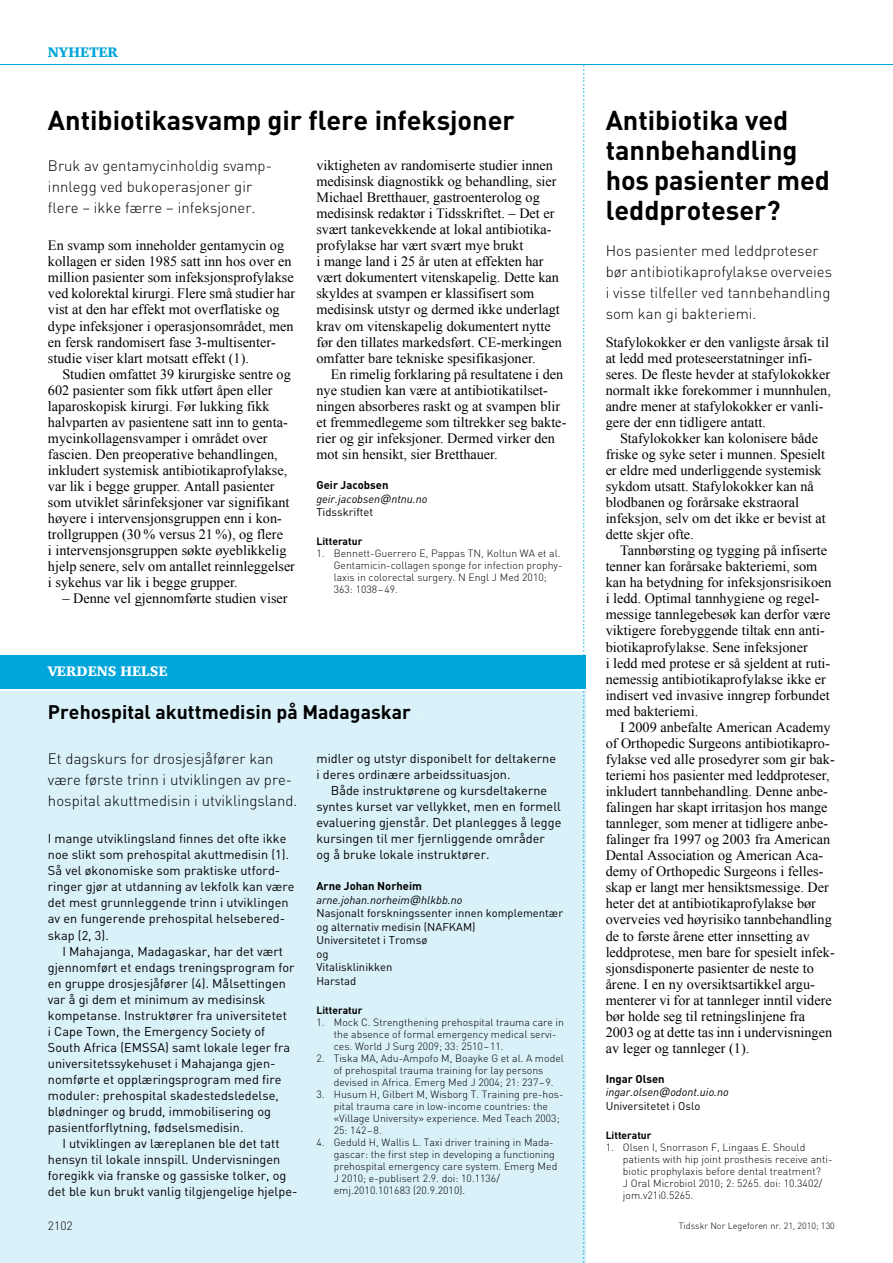
<style>
.page{position:relative;width:893px;height:1263px;background:#fff}
.page>*{position:absolute;margin:0;border:0;box-sizing:border-box;transform-origin:0 0}
.t1{font:700 27px/30px "DIN";color:#000}
.t2{font:700 19.5px "DIN";color:#000}
.t3{font:15px "Times New Roman";color:#00a6d9}
.t4{font:300 15px/21px "DIN";color:#000}
.t5{font:14.25px/16px "Times New Roman";color:#000}
.t6{font:700 14.25px "Charter ITC Reg";color:#fff}
.t7{font:700 14.25px "Charter ITC Reg";color:#00a6d9}
.t8{font:12.75px/16px "DIN";color:#000}
.t9{font:300 12px "DIN";color:#000}
.t10{font:11.25px/13.5px "DIN";color:#000}
.t11{font:italic 11.25px/13.5px "DIN";color:#000}
.t12{font:300 10.5px/12px "DIN";letter-spacing:.005em;color:#000}
.t13{font:700 10.5px "DIN";color:#000}
.t14{font:300 9px "DIN";color:#000}
.s1{font-weight:700;font-style:normal}
.s2{font-family:"Verdana"}
.s3{font-style:normal}
.s4{font-weight:700}
.s5{font-style:italic}
.s6{font-family:"Verdana";font-style:italic}
</style>
<div class="page">
<div style="left:0;top:692px;width:585px;height:571px;background:#d9f1f9"></div>
<div style="left:0;top:656px;width:585px;height:32px;background:#00a6d9"></div>
<hr style="left:0;top:655px;width:585px;height:2px;background:#00a6d9">
<hr style="left:0;top:687px;width:585px;height:2px;background:#00a6d9">
<hr style="left:0;top:64px;width:892px;height:1px;background:#00a6d9">
<p class="t7" style="left:48px;top:43px;width:72px">NYHETER</p>
<p class="t3" style="left:597px;top:64px;width:1201px;rotate:90deg">................................................................................................................................................................................................................................................................................................................................</p>
<h1 class="t1" style="left:48px;top:108px;width:468px">Antibiotikasvamp gir flere infeksjoner</h1>
<p class="t4" style="left:48px;top:156px;width:225px">Bruk av gentamycinholdig svamp&shy;innlegg ved bukoperasjoner gir flere – ikke færre – infeksjoner.</p>
<p class="t5" style="left:48px;top:237px;width:249px">En svamp som inneholder gentamycin og kollagen er siden 1985 satt inn hos over en million pasienter som infeksjonsprofylakse ved kolorektal kirurgi. Flere små studier har vist at den har effekt mot overflatiske og dype infeksjoner i operasjonsområdet, men en fersk randomisert fase 3-multisenter&shy;studie viser klart motsatt effekt (1).</p>
<p class="t5" style="left:48px;top:366px;width:248px;text-indent:14px">Studien omfattet 39 kirurgiske sentre og 602 pasienter som fikk utført åpen eller laparoskopisk kirurgi. Før lukking fikk halvparten av pasientene satt inn to genta&shy;mycinkollagensvamper i området over fascien. Den preoperative behandlingen, inkludert systemisk antibiotikaprofylakse, var lik i begge grupper. Antall pasienter som utviklet sårinfeksjoner var signifikant høyere i intervensjonsgruppen enn i kon&shy;trollgruppen (30 % versus 21 %), og flere<br>i intervensjonsgruppen søkte øyeblikkelig hjelp senere, selv om antallet reinnleggelser i sykehus var lik i begge grupper.</p>
<p class="t5" style="left:62px;top:591px;width:227px">– Denne vel gjennomførte studien viser</p>
<h1 class="t1" style="left:605px;top:108px;width:226px">Antibiotika ved tannbehandling hos pasienter med leddproteser?</h1>
<p class="t4" style="left:605px;top:242px;width:228px">Hos pasienter med leddproteser bør antibiotikaprofylakse overveies i visse tilfeller ved tannbehandling som kan gi bakteriemi.</p>
<p class="t5" style="left:605px;top:334px;width:227px">Stafylokokker er den vanligste årsak til at ledd med proteseerstatninger infi&shy;seres. De fleste hevder at stafylokokker normalt ikke forekommer i munnhulen, andre mener at stafylokokker er vanli&shy;gere der enn tidligere antatt.</p>
<p class="t5" style="left:605px;top:430px;width:221px;text-indent:14px">Stafylokokker kan kolonisere både friske og syke seter i munnen. Spesielt er eldre med underliggende systemisk sykdom utsatt. Stafylokokker kan nå blodbanen og forårsake ekstraoral infeksjon, selv om det ikke er bevist at dette skjer ofte.</p>
<p class="t5" style="left:605px;top:542px;width:227px;text-indent:14px">Tannbørsting og tygging på infiserte tenner kan forårsake bakteriemi, som kan ha betydning for infeksjonsrisikoen i ledd. Optimal tannhygiene og regel&shy;messige tannlegebesøk kan derfor være viktigere forebyggende tiltak enn anti&shy;biotikaprofylakse. Sene infeksjoner<br>i ledd med protese er så sjeldent at ruti&shy;nemessig antibiotikaprofylakse ikke er indisert ved invasive inngrep forbundet med bakteriemi.</p>
<p class="t5" style="left:605px;top:719px;width:231px;text-indent:14px">I 2009 anbefalte American Academy of Orthopedic Surgeons antibiotikapro&shy;fylakse ved alle prosedyrer som gir bak&shy;teriemi hos pasienter med leddproteser, inkludert tannbehandling. Denne anbe&shy;falingen har skapt irritasjon hos mange tannleger, som mener at tidligere anbe&shy;falinger fra 1997 og 2003 fra American Dental Association og American Aca&shy;demy of Orthopedic Surgeons i felles&shy;skap er langt mer hensiktsmessige. Der heter det at antibiotikaprofylakse bør overveies ved høyrisiko tannbehandling de to første årene etter innsetting av leddprotese, men bare for spesielt infek&shy;sjonsdisponerte pasienter de neste to årene. I en ny oversiktsartikkel argu&shy;menterer vi for at tannleger inntil videre bør holde seg til retningslinjene fra 2003 og at dette tas inn i undervisningen av leger og tannleger (1).</p>
<p class="t11" style="left:605px;top:1073px;width:125px"><span class="s1">Ingar Olsen </span>ingar.olsen<span class="s2">@</span>odont.uio.no<br><span class="s3">Universitetet i Oslo</span></p>
<p class="t13" style="left:605px;top:1131px;width:47px">Litteratur</p>
<p class="t12" style="left:623px;top:1142px;width:211px;text-indent:-17px">1. Olsen I, Snorrason F, Lingaas E. Should patients with hip joint prosthesis receive anti&shy;biotic prophylaxis before dental treatment?<br>J Oral Microbiol 2010; 2: 5265. doi: 10.3402/ jom.v21i0.5265.</p>
<p class="t5" style="left:316px;top:157px;width:247px">viktigheten av randomiserte studier innen medisinsk diagnostikk og behandling, sier Michael Bretthauer, gastroenterolog og medisinsk redaktør i Tidsskriftet. – Det er svært tankevekkende at lokal antibiotika&shy;profylakse har vært svært mye brukt<br>i mange land i 25 år uten at effekten har vært dokumentert vitenskapelig. Dette kan skyldes at svampen er klassifisert som medisinsk utstyr og dermed ikke underlagt krav om vitenskapelig dokumentert nytte før den tillates markedsført. CE-merkingen omfatter bare tekniske spesifikasjoner.</p>
<p class="t5" style="left:316px;top:366px;width:251px;text-indent:14px">En rimelig forklaring på resultatene i den nye studien kan være at antibiotikatilset&shy;ningen absorberes raskt og at svampen blir et fremmedlegeme som tiltrekker seg bakte&shy;rier og gir infeksjoner. Dermed virker den mot sin hensikt, sier Bretthauer.</p>
<p class="t11" style="left:316px;top:480px;width:113px"><span class="s1">Geir Jacobsen </span>geir.jacobsen<span class="s2">@</span>ntnu.no<br><span class="s3">Tidsskriftet</span></p>
<p class="t13" style="left:316px;top:538px;width:47px">Litteratur</p>
<p class="t12" style="left:334px;top:549px;width:230px;text-indent:-17px">1. Bennett-Guerrero E, Pappas TN, Koltun WA et al.<br>Gentamicin-collagen sponge for infection prophy&shy;laxis in colorectal surgery. N Engl J Med 2010; 363: 1038–49.</p>
<p class="t6" style="left:48px;top:662px;width:121px">VERDENS HELSE</p>
<h2 class="t2" style="left:48px;top:705px;width:365px">Prehospital akuttmedisin på Madagaskar</h2>
<p class="t4" style="left:48px;top:750px;width:251px">Et dagskurs for drosjesjåfører kan være første trinn i utviklingen av pre&shy;hospital akuttmedisin i utviklingsland.</p>
<p class="t8" style="left:48px;top:832px;width:248px">I mange utviklingsland finnes det ofte ikke noe slikt som prehospital akuttmedisin (1).<br>Så vel økonomiske som praktiske utford&shy;ringer gjør at utdanning av lekfolk kan være det mest grunnleggende trinn i utviklingen av en fungerende prehospital helsebered&shy;skap (2, 3).</p>
<p class="t8" style="left:48px;top:944px;width:248px;text-indent:14px">I Mahajanga, Madagaskar, har det vært gjennomført et endags treningsprogram for en gruppe drosjesjåfører (4). Målsettingen var å gi dem et minimum av medisinsk kompetanse. Instruktører fra universitetet<br>i Cape Town, the Emergency Society of South Africa (EMSSA) samt lokale leger fra universitetssykehuset i Mahajanga gjen&shy;nomførte et opplæringsprogram med fire moduler: prehospital skadestedsledelse, blødninger og brudd, immobilisering og pasientforflytning, fødselsmedisin.</p>
<p class="t8" style="left:48px;top:1137px;width:251px;text-indent:14px">I utviklingen av læreplanen ble det tatt hensyn til lokale innspill. Undervisningen foregikk via franske og gassiske tolker, og det ble kun brukt vanlig tilgjengelige hjelpe-</p>
<p class="t8" style="left:316px;top:752px;width:241px">midler og utstyr disponibelt for deltakerne i deres ordinære arbeidssituasjon.</p>
<p class="t8" style="left:316px;top:784px;width:246px;text-indent:14px">Både instruktørene og kursdeltakerne syntes kurset var vellykket, men en formell evaluering gjenstår. Det planlegges å legge kursingen til mer fjernliggende områder og å bruke lokale instruktører.</p>
<p class="t10" style="left:316px;top:881px;width:248px"><span class="s4">Arne Johan Norheim </span><span class="s5">arne.johan.norheim</span><span class="s6">@</span><span class="s5">hlkbb.no<br></span>Nasjonalt forskningssenter innen komplementær og alternativ medisin (NAFKAM)<br>Universitetet i Tromsø<br>og<br>Vitalisklinikken<br>Harstad</p>
<p class="t13" style="left:316px;top:1006px;width:47px">Litteratur</p>
<p class="t12" style="left:334px;top:1017px;width:232px;text-indent:-17px">1. Mock C. Strengthening prehospital trauma care in the absence of formal emergency medical servi&shy;ces. World J Surg 2009; 33: 2510–11.</p>
<p class="t12" style="left:334px;top:1053px;width:231px;text-indent:-17px">2. Tiska MA, Adu-Ampofo M, Boayke G et al. A model of prehospital trauma training for lay persons devised in Africa. Emerg Med J 2004; 21: 237–9.</p>
<p class="t12" style="left:334px;top:1089px;width:231px;text-indent:-17px">3. Husum H, Gilbert M, Wisborg T. Training pre-hos&shy;pital trauma care in low-income countries: the «Village University» experience. Med Teach 2003; 25: 142–8.</p>
<p class="t12" style="left:334px;top:1137px;width:225px;text-indent:-17px">4. Geduld H, Wallis L. Taxi driver training in Mada&shy;gascar: the first step in developing a functioning prehospital emergency care system. Emerg Med J 2010; e-publisert 2.9. doi: 10.1136/ emj.2010.101683 (20.9.2010).</p>
<p class="t9" style="left:48px;top:1221px;width:26px">2102</p>
<p class="t14" style="left:678px;top:1223px;width:158px">Tidsskr Nor Legeforen nr. 21, 2010; 130</p>
</div>
